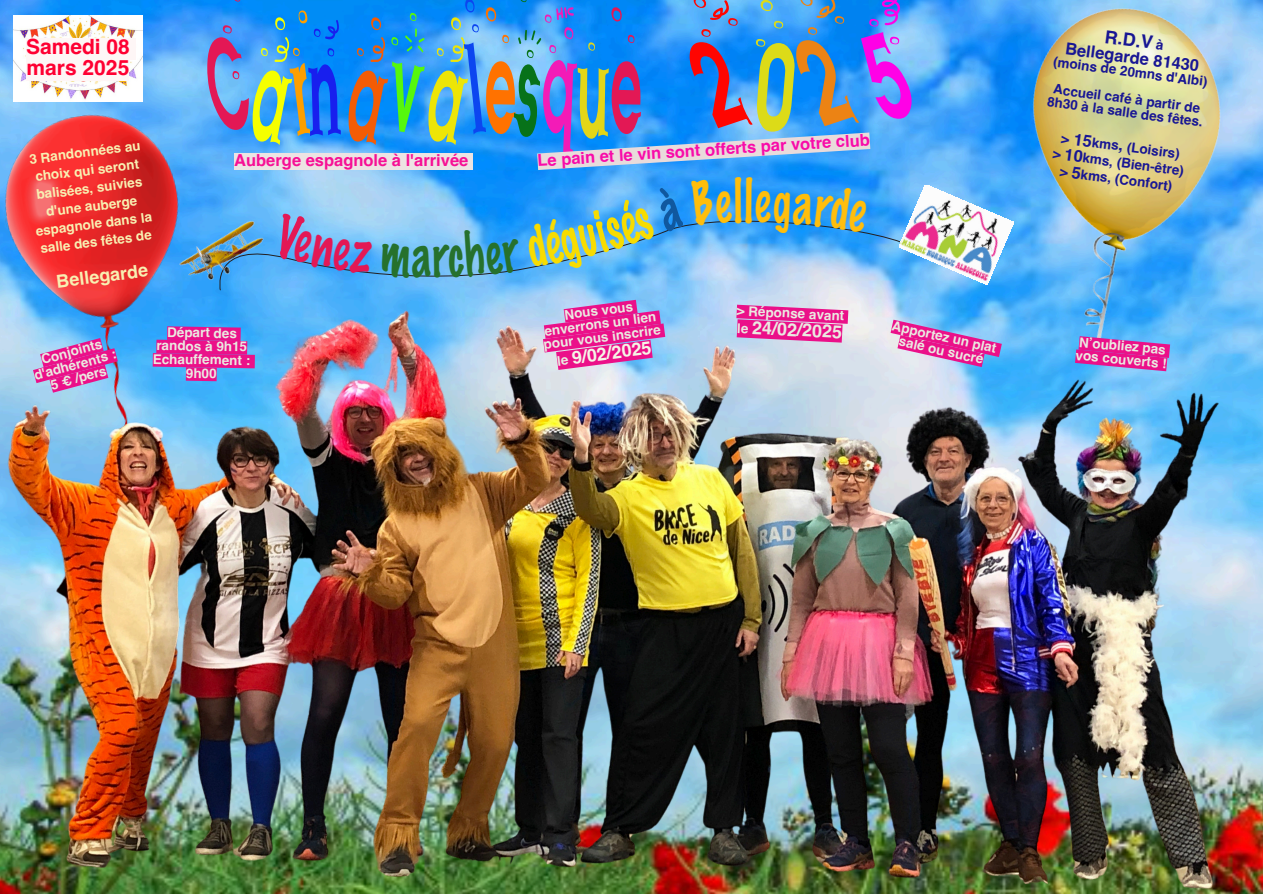
<style>
.page{position:relative;width:1263px;height:894px;background:#fff}
.page>*{position:absolute;margin:0;border:0;box-sizing:border-box;transform-origin:0 0}
.t1{font:100 54px "Marker Felt";color:#ffbe0c;scale:.78 1}
.t2{font:700 21px "Helvetica";color:#ff0032}
.t3{font:700 18px "Helvetica";color:#f8f0b2}
.t4{font:700 18px "Helvetica";color:#eaeae1}
.t5{font:700 18px "Helvetica";color:#f5f5e7}
.t6{font:700 18px "Helvetica";color:#181694}
.t7{font:700 16.5px "Helvetica";color:#f90ba9}
.t8{font:700 16.5px "Helvetica";color:#f71095}
.t9{font:700 16.5px "Helvetica";color:#181694}
.t10{font:700 13.5px "Helvetica";color:#eaeae1}
.t11{font:700 13.5px "Helvetica";color:#181694}
.t12{font:700 13.5px "Helvetica";color:#f8f0b2}
</style>
<div class="page">
<img style="left:0;top:0;width:1263px;height:251px">
<img style="left:962px;top:0;width:297px;height:251px">
<svg style="left:280px;top:209px;width:619px;height:42px;background:#4dabf6"></svg>
<img style="left:0;top:101px;width:221px;height:150px">
<svg style="left:207px;top:0;width:134px;height:145px;background:#4f91d0"></svg>
<div style="left:234px;top:153px;width:239px;height:17px;background:#ede3e3"></div>
<svg style="left:349px;top:0;width:563px;height:170px;background:#5a97d2"></svg>
<img style="left:899px;top:185px;width:114px;height:66px">
<img style="left:13px;top:15px;width:130px;height:87px">
<div style="left:26px;top:38px;width:110px;height:21px;background:#fef6f6"></div>
<div style="left:27px;top:59px;width:102px;height:21px;background:#fef6f6"></div>
<img style="left:0;top:251px;width:1263px;height:642px">
<img style="left:169px;top:198px;width:111px;height:107px">
<svg style="left:273px;top:211px;width:100px;height:64px;background:#67baf6"></svg>
<svg style="left:381px;top:184px;width:303px;height:94px;background:#56b0f6"></svg>
<svg style="left:691px;top:178px;width:41px;height:48px;background:#2a99f4"></svg>
<svg style="left:746px;top:176px;width:123px;height:57px;background:#2195f5"></svg>
<svg style="left:1156px;top:39px;width:8px;height:11px"></svg>
<svg style="left:1052px;top:133px;width:70px;height:46px;background:#dbca79"></svg>
<svg style="left:543px;top:300px;width:122px;height:70px;background:#d54caa"></svg>
<svg style="left:736px;top:304px;width:112px;height:38px;background:#e63a9d"></svg>
<p class="t2" style="left:26px;top:39px;width:105px">Samedi 08</p>
<p class="t2" style="left:27px;top:60px;width:104px">mars 2025</p>
<p class="t12" style="left:29px;top:154px;width:113px;rotate:-7deg">3 Randonnées au</p>
<p class="t8" style="left:234px;top:154px;width:236px">Auberge espagnole à l'arrivée</p>
<p class="t12" style="left:35px;top:171px;width:106px;rotate:-7deg">choix qui seront</p>
<p class="t12" style="left:36px;top:189px;width:108px;rotate:-7deg">balisées, suivies</p>
<p class="t12" style="left:45px;top:206px;width:93px;rotate:-7deg">d'une auberge</p>
<p class="t12" style="left:35px;top:225px;width:119px;rotate:-7deg">espagnole dans la</p>
<p class="t12" style="left:40px;top:243px;width:113px;rotate:-7deg">salle des fêtes de</p>
<p class="t3" style="left:56px;top:274px;width:94px;rotate:-7deg">Bellegarde</p>
<p class="t10" style="left:40px;top:354px;width:64px;rotate:-15deg">Conjoints</p>
<p class="t10" style="left:33px;top:370px;width:86px;rotate:-15deg">d'adhérents :</p>
<p class="t10" style="left:50px;top:380px;width:59px;rotate:-15deg">5 € /pers</p>
<p class="t10" style="left:167px;top:326px;width:71px;rotate:1deg">Départ des</p>
<p class="t10" style="left:156px;top:340px;width:92px;rotate:1deg">randos à 9h15</p>
<p class="t10" style="left:153px;top:353px;width:99px;rotate:1deg">Echauffement :</p>
<p class="t10" style="left:186px;top:367px;width:32px;rotate:1deg">9h00</p>
<p class="t7" style="left:537px;top:155px;width:334px;rotate:-4deg">Le pain et le vin sont offerts par votre club</p>
<p class="t1" style="left:734px;top:178px;width:13px">l</p>
<p class="t6" style="left:1106px;top:29px;width:50px;rotate:7deg">R.D.V</p>
<p class="t9" style="left:1066px;top:42px;width:136px;rotate:7deg">Bellegarde 81430</p>
<p class="t11" style="left:1054px;top:57px;width:157px;rotate:7deg">(moins de 20mns d'Albi)</p>
<p class="t11" style="left:1054px;top:84px;width:149px;rotate:7deg">Accueil café à partir de</p>
<p class="t11" style="left:1048px;top:97px;width:158px;rotate:7deg">8h30 à la salle des fêtes.</p>
<p class="t11" style="left:1128px;top:142px;width:55px;rotate:7deg">(Loisirs)</p>
<p class="t11" style="left:1083px;top:153px;width:104px;rotate:7deg">kms, (Bien-être)</p>
<p class="t11" style="left:1081px;top:169px;width:94px;rotate:7deg">kms, (Confort)</p>
<p class="t10" style="left:564px;top:309px;width:71px;rotate:-7deg">Nous vous</p>
<p class="t10" style="left:544px;top:325px;width:114px;rotate:-7deg">enverrons un lien</p>
<p class="t10" style="left:543px;top:339px;width:119px;rotate:-7deg">pour vous inscrire</p>
<p class="t5" style="left:571px;top:350px;width:82px;rotate:-7deg">9/02/2025</p>
<p class="t10" style="left:737px;top:305px;width:109px;rotate:3deg">&gt; Réponse avant</p>
<p class="t4" style="left:753px;top:320px;width:92px;rotate:3deg">24/02/2025</p>
<p class="t10" style="left:894px;top:319px;width:108px;rotate:13deg">Apportez un plat</p>
<p class="t10" style="left:900px;top:335px;width:88px;rotate:13deg">salé ou sucré</p>
<p class="t10" style="left:1080px;top:336px;width:89px;rotate:5deg">N’oubliez pas</p>
<p class="t10" style="left:1076px;top:350px;width:93px;rotate:5deg">vos couverts !</p>
</div>
